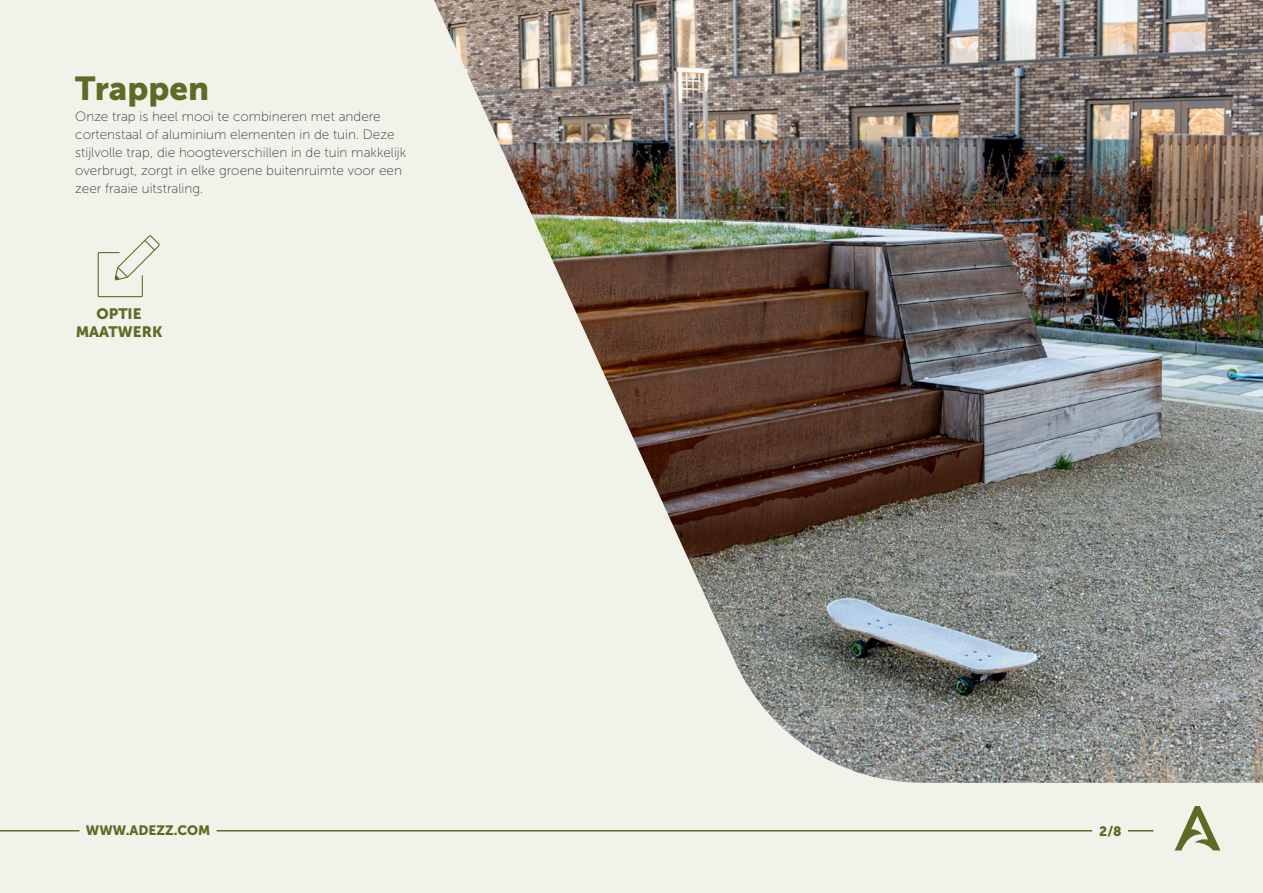
<style>
.page{position:relative;width:1263px;height:893px;background:#f1f3eb}
.page>*{position:absolute;margin:0;border:0;box-sizing:border-box;transform-origin:0 0}
.t1{font:33px "Museo Sans 900";color:#5f6b24}
.t2{font:15px/18px "Museo Sans 900";color:#5f6b24;text-align:center}
.t3{font:13.5px/18px "Museo Sans 100";color:#3c3c3b}
.t4{font:13.5px "Museo Sans 900";color:#5f6b24}
</style>
<div class="page">
<svg style="left:1175px;top:806px;width:45px;height:44px"></svg>
<svg style="left:1128px;top:830px;width:25px;height:1px"></svg>
<hr style="left:0;top:830px;width:80px;height:1px;background:#5f6b24">
<hr style="left:217px;top:830px;width:875px;height:1px;background:#5f6b24">
<img style="left:434px;top:0;width:829px;height:783px">
<svg style="left:98px;top:235px;width:62px;height:62px"></svg>
<h1 class="t1" style="left:75px;top:70px;width:135px">Trappen</h1>
<p class="t3" style="left:75px;top:107px;width:333px">Onze trap is heel mooi te combineren met andere cortenstaal of aluminium elementen in de tuin. Deze stijlvolle trap, die hoogteverschillen in de tuin makkelijk overbrugt, zorgt in elke groene buitenruimte voor een zeer fraaie uitstraling.</p>
<p class="t2" style="left:76px;top:305px;width:88px">OPTIE<br>MAATWERK</p>
<p class="t4" style="left:86px;top:823px;width:126px">WWW.ADEZZ.COM</p>
<p class="t4" style="left:1099px;top:823px;width:24px">2/8</p>
</div>
